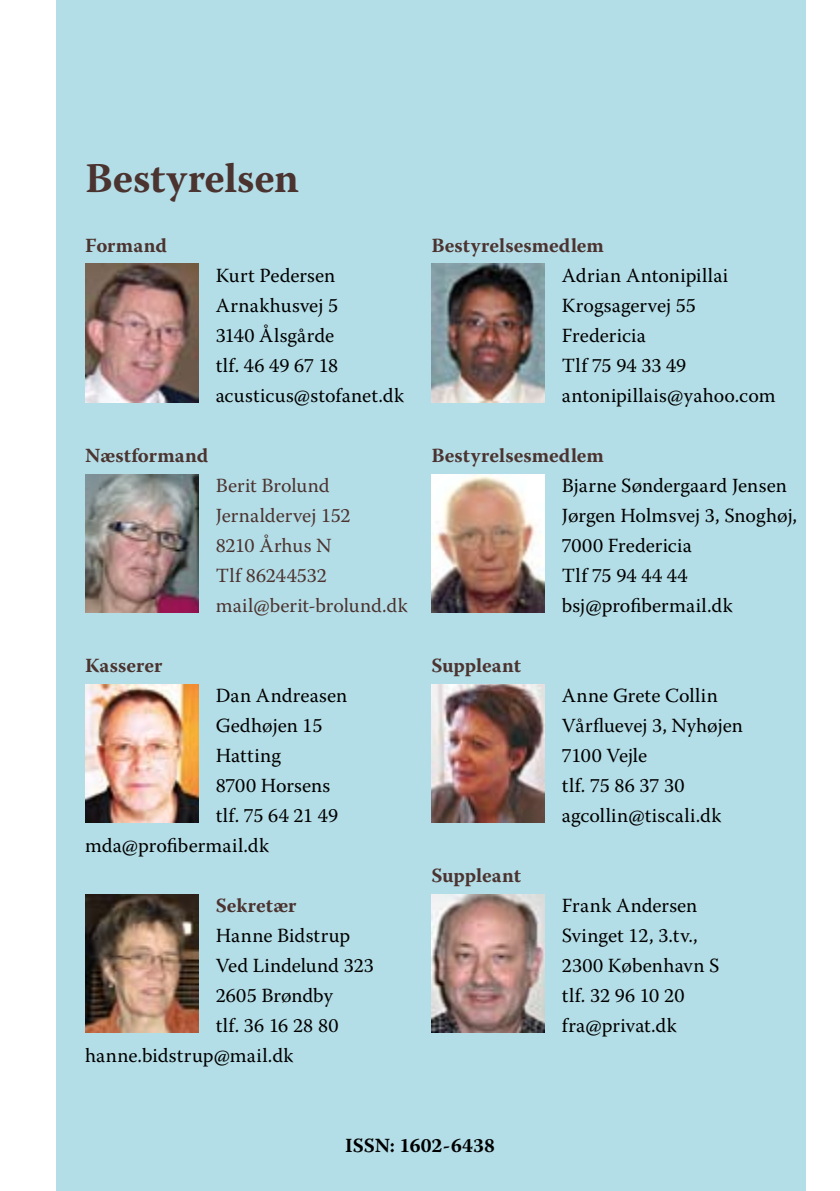
<style>
.page{position:relative;width:840px;height:1191px;background:#fff}
.page>*{position:absolute;margin:0;border:0;box-sizing:border-box;transform-origin:0 0}
.t1{font:700 42px "Warnock Pro";color:#4b3330}
.t2{font:20px/30px "Warnock Pro";letter-spacing:.005em;color:#000}
.t3{font:700 20px "Warnock Pro";letter-spacing:.005em;color:#4b3330}
.t4{font:20px/30px "Warnock Pro";letter-spacing:-.005em;color:#4b3330}
.t5{font:700 20px "Warnock Pro";letter-spacing:.005em;color:#000}
</style>
<div class="page">
<div style="left:57px;top:0;width:748px;height:1191px;background:#b4dee7"></div>
<img style="left:85px;top:264px;width:113px;height:138px">
<img style="left:85px;top:474px;width:113px;height:138px">
<img style="left:85px;top:684px;width:113px;height:138px">
<img style="left:85px;top:894px;width:113px;height:138px">
<img style="left:431px;top:264px;width:113px;height:138px">
<img style="left:431px;top:474px;width:113px;height:138px">
<img style="left:431px;top:894px;width:113px;height:138px">
<img style="left:431px;top:684px;width:113px;height:138px">
<h1 class="t1" style="left:85px;top:153px;width:215px">Bestyrelsen</h1>
<p class="t3" style="left:85px;top:233px;width:83px">Formand</p>
<p class="t2" style="left:215px;top:260px;width:190px">Kurt Pedersen<br>Arnakhusvej 5<br>3140 Ålsgårde<br>tlf. 46 49 67 18 acusticus@stofanet.dk</p>
<p class="t3" style="left:85px;top:443px;width:125px">Næstformand</p>
<p class="t4" style="left:215px;top:470px;width:193px">Berit Brolund<br>Jernaldervej 152<br>8210 Århus N<br>Tlf 86244532 mail@berit-brolund.dk</p>
<p class="t3" style="left:85px;top:653px;width:79px">Kasserer</p>
<p class="t2" style="left:215px;top:680px;width:133px">Dan Andreasen</p>
<p class="t2" style="left:215px;top:710px;width:108px">Gedhøjen 15</p>
<p class="t2" style="left:215px;top:740px;width:67px">Hatting</p>
<p class="t2" style="left:215px;top:770px;width:116px">8700 Horsens</p>
<p class="t2" style="left:215px;top:800px;width:124px">tlf. 75 64 21 49</p>
<p class="t2" style="left:85px;top:830px;width:185px">mda@profibermail.dk</p>
<p class="t3" style="left:215px;top:893px;width:82px">Sekretær</p>
<p class="t2" style="left:215px;top:920px;width:136px">Hanne Bidstrup</p>
<p class="t2" style="left:215px;top:950px;width:160px">Ved Lindelund 323</p>
<p class="t2" style="left:215px;top:980px;width:119px">2605 Brøndby</p>
<p class="t2" style="left:215px;top:1010px;width:124px">tlf. 36 16 28 80</p>
<p class="t2" style="left:85px;top:1040px;width:210px">hanne.bidstrup@mail.dk</p>
<p class="t3" style="left:431px;top:233px;width:174px">Bestyrelsesmedlem</p>
<p class="t2" style="left:561px;top:260px;width:215px">Adrian Antonipillai<br>Krogsagervej 55<br>Fredericia<br>Tlf 75 94 33 49 antonipillais@yahoo.com</p>
<p class="t3" style="left:431px;top:443px;width:174px">Bestyrelsesmedlem</p>
<p class="t2" style="left:561px;top:470px;width:237px">Bjarne Søndergaard Jensen<br>Jørgen Holmsvej 3, Snoghøj,<br>7000 Fredericia<br>Tlf 75 94 44 44 bsj@profibermail.dk</p>
<p class="t3" style="left:431px;top:653px;width:91px">Suppleant</p>
<p class="t3" style="left:431px;top:863px;width:91px">Suppleant</p>
<p class="t2" style="left:561px;top:680px;width:182px">Anne Grete Collin<br>Vårfluevej 3, Nyhøjen<br>7100 Vejle<br>tlf. 75 86 37 30 agcollin@tiscali.dk</p>
<p class="t2" style="left:561px;top:890px;width:159px">Frank Andersen<br>Svinget 12, 3.tv.,<br>2300 København S tlf. 32 96 10 20 fra@privat.dk</p>
<p class="t5" style="left:345px;top:1133px;width:151px">ISSN: 1602-6438</p>
</div>
